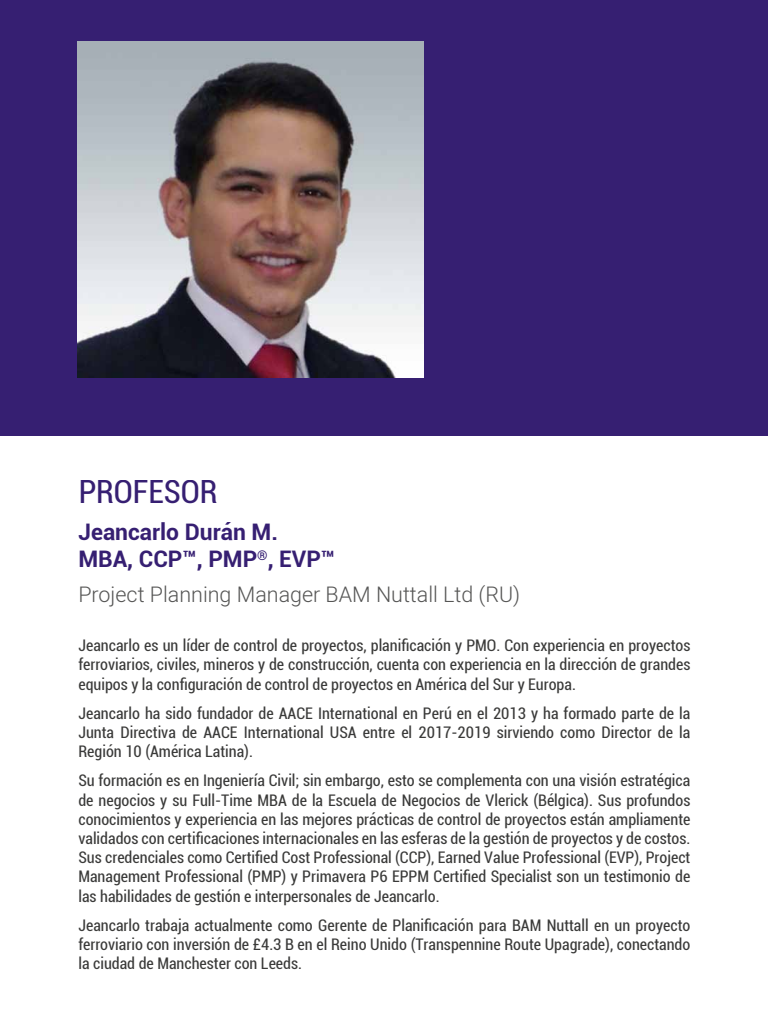
<style>
.page{position:relative;width:768px;height:1024px;background:#fff}
.page>*{position:absolute;margin:0;border:0;box-sizing:border-box;transform-origin:0 0}
.t1{font:condensed 32px "Roboto";color:#361f72}
.t2{font:700 22.8px/27.4px "Roboto";color:#361f72}
.t3{font:300 21.5px "Heebo";color:#565655}
.t4{font:condensed 16px/19.2px "Roboto";color:#3a3a39;text-align:justify}
</style>
<div class="page">
<div style="left:0;top:0;width:768px;height:436px;background:#361f72"></div>
<img style="left:78px;top:41px;width:345px;height:337px">
<h1 class="t1" style="left:78px;top:470px;width:141px">PROFESOR</h1>
<h2 class="t2" style="left:78px;top:517px;width:258px">Jeancarlo Durán M.<br>MBA, CCP™, PMP<sup>®</sup>, EVP™</h2>
<h3 class="t3" style="left:78px;top:579px;width:443px">Project Planning Manager BAM Nuttall Ltd (RU)</h3>
<p class="t4" style="left:78px;top:635px;width:613px">Jeancarlo es un líder de control de proyectos, planificación y PMO. Con experiencia en proyectos ferroviarios, civiles, mineros y de construcción, cuenta con experiencia en la dirección de grandes equipos y la configuración de control de proyectos en América del Sur y Europa.</p>
<p class="t4" style="left:78px;top:703px;width:613px">Jeancarlo ha sido fundador de AACE International en Perú en el 2013 y ha formado parte de la Junta Directiva de AACE International USA entre el 2017-2019 sirviendo como Director de la Región 10 (América Latina).</p>
<p class="t4" style="left:78px;top:771px;width:614px">Su formación es en Ingeniería Civil; sin embargo, esto se complementa con una visión estratégica de negocios y su Full-Time MBA de la Escuela de Negocios de Vlerick (Bélgica). Sus profundos conocimientos y experiencia en las mejores prácticas de control de proyectos están ampliamente validados con certificaciones internacionales en las esferas de la gestión de proyectos y de costos.<br>Sus credenciales como Certified Cost Professional (CCP), Earned Value Professional (EVP), Project Management Professional (PMP) y Primavera P6 EPPM Certified Specialist son un testimonio de las habilidades de gestión e interpersonales de Jeancarlo.</p>
<p class="t4" style="left:78px;top:915px;width:613px">Jeancarlo trabaja actualmente como Gerente de Planificación para BAM Nuttall en un proyecto ferroviario con inversión de £4.3 B en el Reino Unido (Transpennine Route Upagrade), conectando la ciudad de Manchester con Leeds.</p>
</div>
